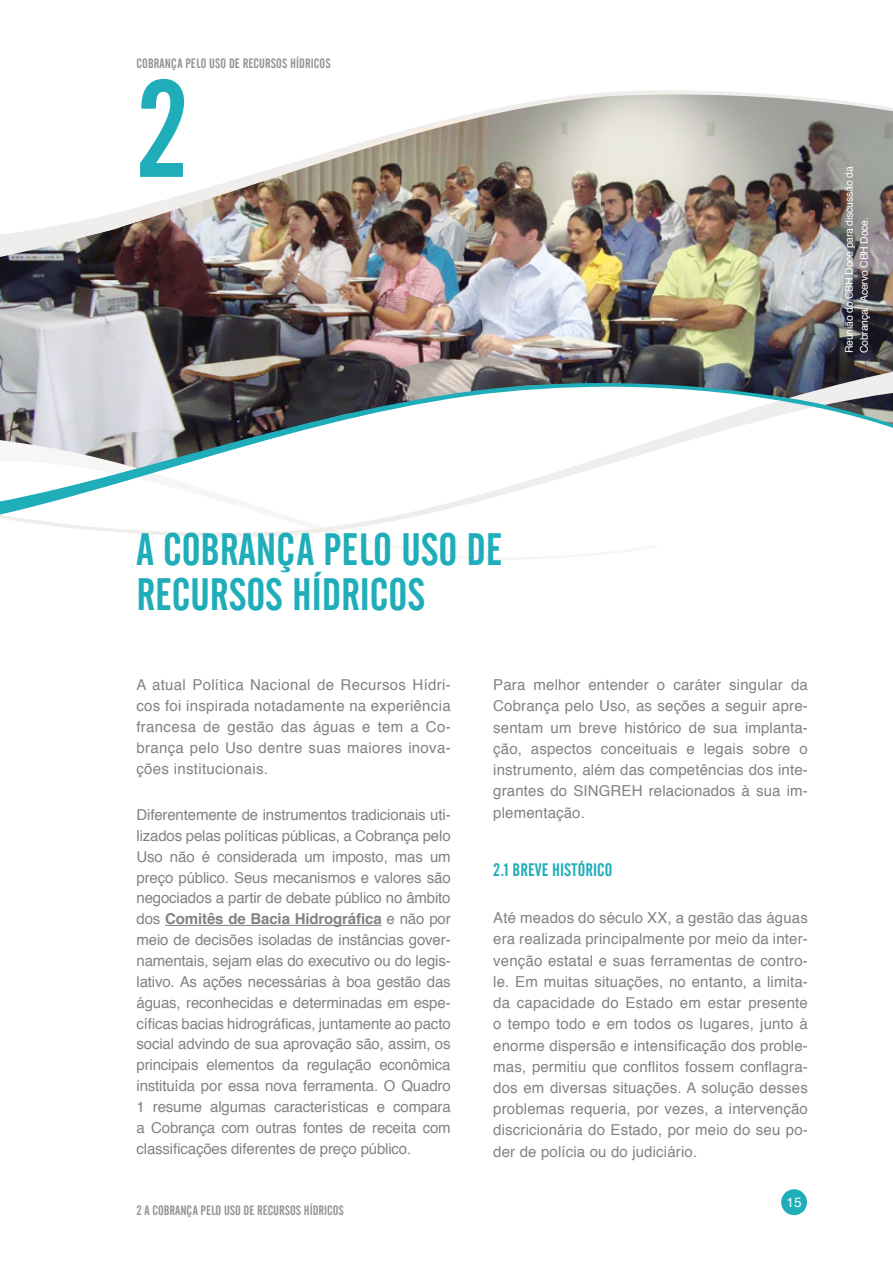
<style>
.page{position:relative;width:893px;height:1263px;background:#fff}
.page>*{position:absolute;margin:0;border:0;box-sizing:border-box;transform-origin:0 0}
.t1{font:136.05px "Cafeta";color:#1eadb9}
.t2{font:45px "Cafeta";color:#1eadb9}
.t3{font:18px "Cafeta";letter-spacing:.005em;color:#1eadb9}
.t4{font:15px/20.9px "Helvetica";letter-spacing:.01em;color:#808285;text-align:justify}
.t5{font:13.5px "Cafeta";color:#939598}
.t6{font:13.5px "Helvetica";color:#fff}
.t7{font:10.5px/15px "Helvetica";letter-spacing:-.02em;color:#fff}
.s1{font-weight:700}
</style>
<div class="page">
<div style="left:781px;top:1189px;width:26px;height:26px;background:#1eadb9;border-radius:50%"></div>
<hr style="left:165px;top:925px;width:217px;height:1px;background:#808285">
<img style="left:0;top:92px;width:893px;height:291px">
<svg style="left:0;top:515px;width:420px;height:22px"></svg>
<svg style="left:0;top:383px;width:788px;height:132px"></svg>
<img style="left:788px;top:361px;width:105px;height:67px">
<p class="t5" style="left:137px;top:56px;width:196px">COBRANÇA PELO USO DE RECURSOS HÍDRICOS</p>
<h1 class="t1" style="left:136px;top:54px;width:55px">2</h1>
<p class="t7" style="left:842px;top:353px;width:188px;rotate:-90deg">Reunião do CBH Doce para discussão da<br>Cobrança. Acervo CBH Doce.</p>
<h2 class="t2" style="left:136px;top:524px;width:65px">A COBRANÇA</h2>
<h2 class="t2" style="left:323px;top:524px;width:18px">PELO</h2>
<h2 class="t2" style="left:401px;top:524px;width:83px">USO DE</h2>
<h2 class="t2" style="left:136px;top:569px;width:92px">RECURSOS</h2>
<h2 class="t2" style="left:292px;top:569px;width:115px">HÍDRICOS</h2>
<p class="t4" style="left:136px;top:675px;width:316px">A atual Política Nacional de Recursos Hídri&shy;cos foi inspirada notadamente na experiência francesa de gestão das águas e tem a Co&shy;brança pelo Uso dentre suas maiores inova&shy;ções institucionais.</p>
<p class="t4" style="left:136px;top:805px;width:316px">Diferentemente de instrumentos tradicionais uti&shy;lizados pelas políticas públicas, a Cobrança pelo Uso não é considerada um imposto, mas um preço público. Seus mecanismos e valores são negociados a partir de debate público no âmbito dos <span class="s1">Comitês de Bacia Hidrográfica</span> e não por meio de decisões isoladas de instâncias gover&shy;namentais, sejam elas do executivo ou do legis&shy;lativo. As ações necessárias à boa gestão das águas, reconhecidas e determinadas em espe&shy;cíficas bacias hidrográficas, juntamente ao pacto social advindo de sua aprovação são, assim, os principais elementos da regulação econômica instituída por essa nova ferramenta. O Quadro 1 resume algumas características e compara a Cobrança com outras fontes de receita com classificações diferentes de preço público.</p>
<p class="t5" style="left:136px;top:1203px;width:209px">2 A COBRANÇA PELO USO DE RECURSOS HÍDRICOS</p>
<p class="t4" style="left:493px;top:675px;width:316px">Para melhor entender o caráter singular da Cobrança pelo Uso, as seções a seguir apre&shy;sentam um breve histórico de sua implanta&shy;ção, aspectos conceituais e legais sobre o instrumento, além das competências dos inte&shy;grantes do SINGREH relacionados à sua im&shy;plementação.</p>
<p class="t3" style="left:493px;top:860px;width:121px">2.1 BREVE HISTÓRICO</p>
<p class="t4" style="left:493px;top:908px;width:316px">Até meados do século XX, a gestão das águas era realizada principalmente por meio da inter&shy;venção estatal e suas ferramentas de contro&shy;le. Em muitas situações, no entanto, a limita&shy;da capacidade do Estado em estar presente o tempo todo e em todos os lugares, junto à enorme dispersão e intensificação dos proble&shy;mas, permitiu que conflitos fossem conflagra&shy;dos em diversas situações. A solução desses problemas requeria, por vezes, a intervenção discricionária do Estado, por meio do seu po&shy;der de polícia ou do judiciário.</p>
<p class="t6" style="left:787px;top:1192px;width:17px">15</p>
</div>
